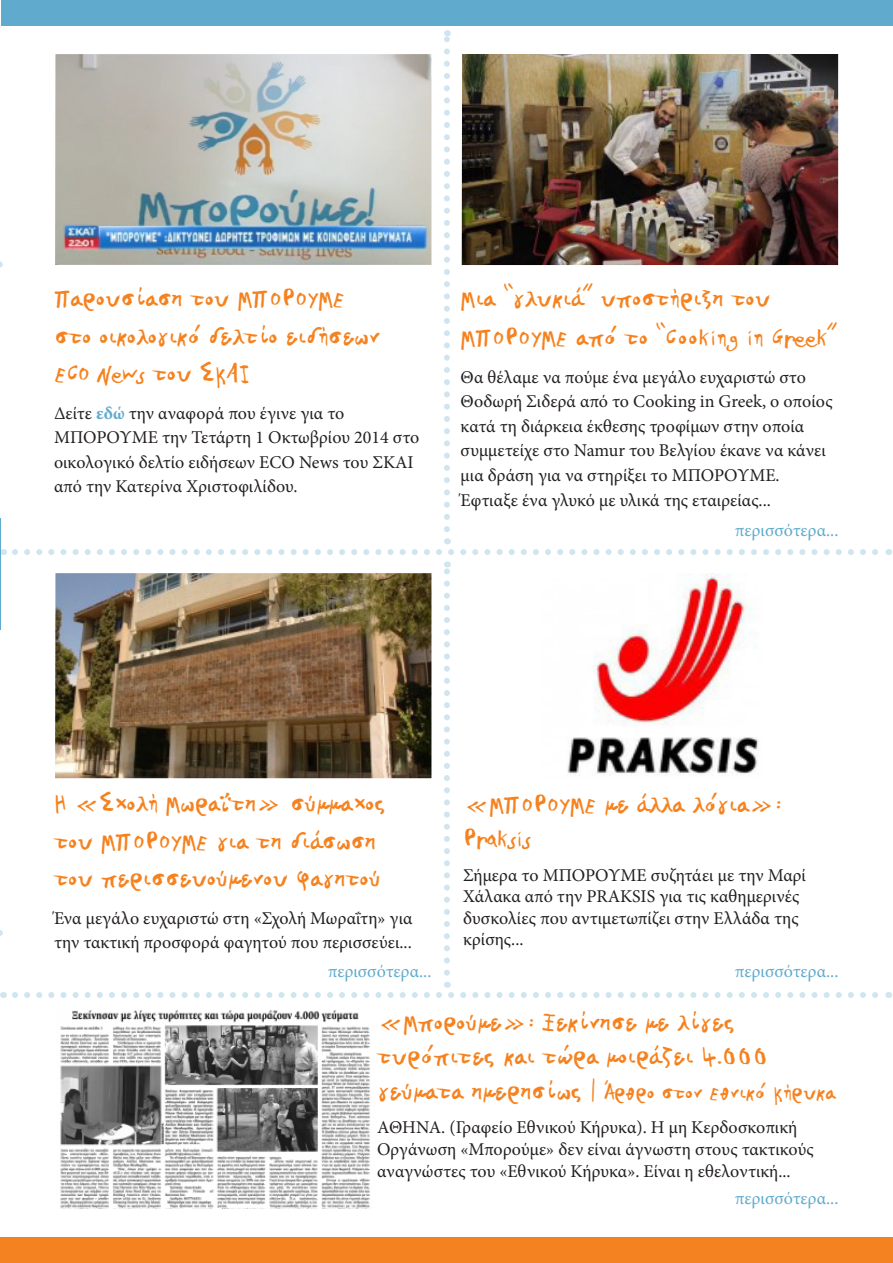
<style>
.page{position:relative;width:893px;height:1263px;background:#fff}
.page>*{position:absolute;margin:0;border:0;box-sizing:border-box;transform-origin:0 0}
.t1{font:30px/37.5px "PF Kids Age Eight";letter-spacing:-.03em;color:#f5821f}
.t2{font:25.5px "PF Kids Age Eight";letter-spacing:-.03em;color:#f5821f}
.t3{font:18px/24.6px "Minion Pro";color:#231f20}
.t4{font:18px "Minion Pro";letter-spacing:.005em;color:#60abcd}
.s1{font-weight:700;color:#60abcd}
.s2{font-size:30px}
</style>
<div class="page">
<div style="left:1px;top:0;width:892px;height:26px;background:#60abcd"></div>
<div style="left:1px;top:1237px;width:892px;height:26px;background:#f58220"></div>
<svg style="left:0;top:1237px;width:1px;height:26px"></svg>
<img style="left:55px;top:54px;width:376px;height:211px">
<img style="left:462px;top:54px;width:376px;height:211px">
<img style="left:55px;top:573px;width:376px;height:205px">
<img style="left:60px;top:1010px;width:310px;height:199px">
<img style="left:567px;top:573px;width:192px;height:202px">
<hr style="left:0;top:518px;width:1px;height:112px;background:#60abcd">
<svg style="left:444px;top:30px;width:6px;height:499px"></svg>
<svg style="left:444px;top:561px;width:6px;height:412px"></svg>
<svg style="left:15px;top:538px;width:863px;height:17px"></svg>
<svg style="left:15px;top:982px;width:863px;height:16px"></svg>
<p class="t1" style="left:54px;top:281px;width:328px">Παρουσίαση του ΜΠΟΡΟΥΜΕ στο οικολογικό δελτίο ειδήσεων<br>ECO News του ΣΚΑΙ</p>
<p class="t3" style="left:54px;top:401px;width:367px">Δείτε <span class="s1">εδώ</span> την αναφορά που έγινε για το ΜΠΟΡΟΥΜΕ την Τετάρτη 1 Οκτωβρίου 2014 στο οικολογικό δελτίο ειδήσεων ECO News του ΣΚΑΙ από την Κατερίνα Χριστοφιλίδου.</p>
<p class="t1" style="left:461px;top:280px;width:378px;line-height:39px">Μια “γλυκιά” υποστήριξη του<br>ΜΠΟΡΟΥΜΕ από το “Cooking in Greek”</p>
<p class="t3" style="left:461px;top:365px;width:373px">Θα θέλαμε να πούμε ένα μεγάλο ευχαριστώ στο Θοδωρή Σιδερά από το Cooking in Greek, ο οποίος κατά τη διάρκεια έκθεσης τροφίμων στην οποία συμμετείχε στο Namur του Βελγίου έκανε να κάνει μια δράση για να στηρίξει το ΜΠΟΡΟΥΜΕ.</p>
<p class="t3" style="left:461px;top:488px;width:312px">Έφτιαξε ένα γλυκό με υλικά της εταιρείας...</p>
<p class="t4" style="left:735px;top:518px;width:105px">περισσότερα...</p>
<p class="t1" style="left:54px;top:786px;width:335px">Η «Σχολή Μωραΐτη» σύμμαχος του ΜΠΟΡΟΥΜΕ για τη διάσωση του περισσευούμενου φαγητού</p>
<p class="t3" style="left:54px;top:906px;width:360px">Ένα μεγάλο ευχαριστώ στη «Σχολή Μωραΐτη» για την τακτική προσφορά φαγητού που περισσεύει...</p>
<p class="t4" style="left:328px;top:960px;width:105px">περισσότερα...</p>
<p class="t1" style="left:463px;top:788px;width:321px;line-height:34.5px">«ΜΠΟΡΟΥΜΕ με άλλα λόγια»:<br>Praksis</p>
<p class="t3" style="left:463px;top:864px;width:344px;line-height:21.6px">Σήμερα το ΜΠΟΡΟΥΜΕ συζητάει με την Μαρί Χάλακα από την PRAKSIS για τις καθημερινές δυσκολίες που αντιμετωπίζει στην Ελλάδα της κρίσης...</p>
<p class="t4" style="left:735px;top:960px;width:105px">περισσότερα...</p>
<p class="t1" style="left:377px;top:1006px;width:393px;line-height:34.5px">«Μπορούμε»: Ξεκίνησε με λίγες τυρόπιτες και τώρα μοιράζει 4.000</p>
<p class="t2" style="left:377px;top:1079px;width:460px"><span class="s2">γεύματα ημερησίως |</span> Άρθρο στον Εθνικό Κήρυκα</p>
<p class="t3" style="left:377px;top:1117px;width:438px;line-height:21.6px">ΑΘΗΝΑ. (Γραφείο Εθνικού Κήρυκα). Η μη Κερδοσκοπική<br>Οργάνωση «Μπορούμε» δεν είναι άγνωστη στους τακτικούς αναγνώστες του «Εθνικού Κήρυκα». Είναι η εθελοντική...</p>
<p class="t4" style="left:735px;top:1186px;width:105px">περισσότερα...</p>
</div>
